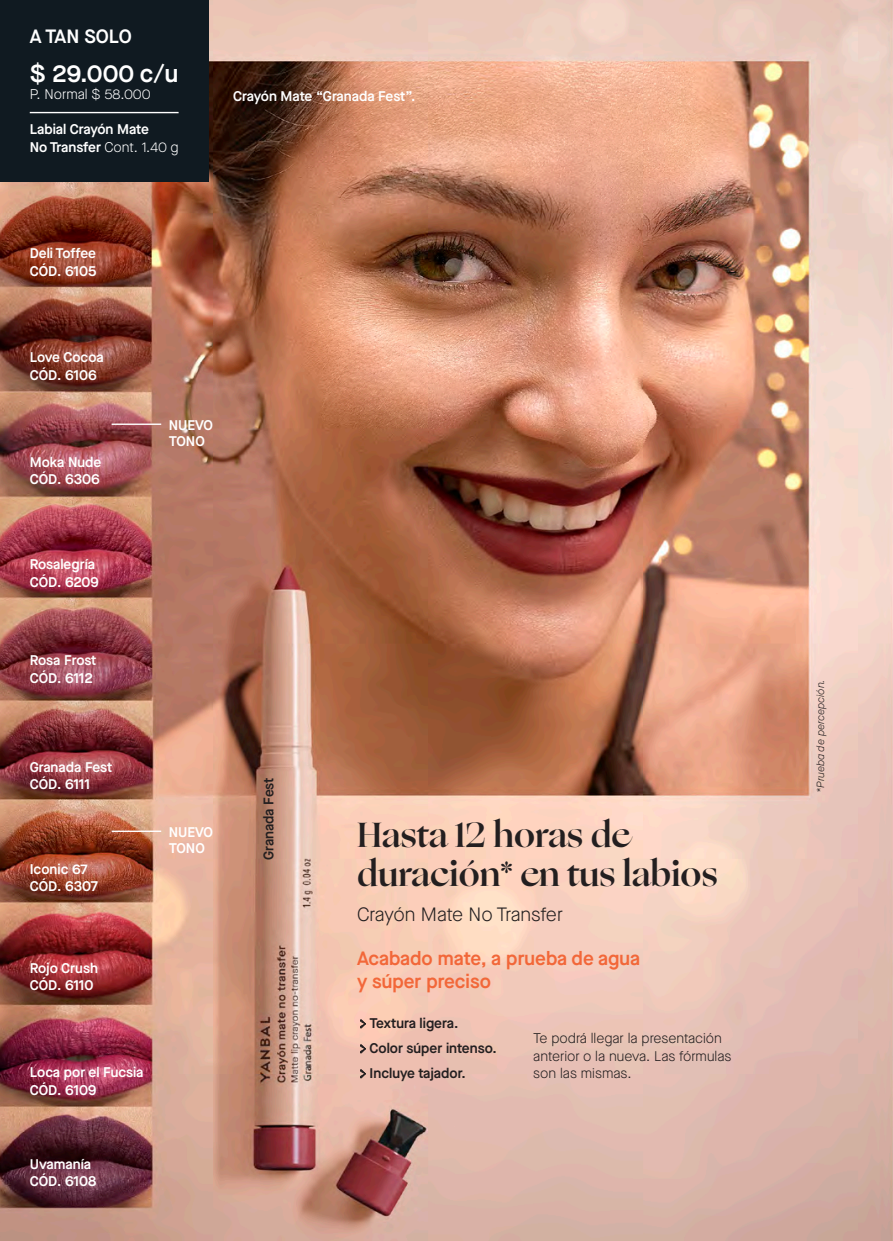
<style>
.page{position:relative;width:893px;height:1241px;background:#fff}
.page>*{position:absolute;margin:0;border:0;box-sizing:border-box;transform-origin:0 0}
.t1{font:700 35px/38.5px "Ogg";color:#231f20}
.t2{font:600 24.5px "Maison Neue";color:#fff}
.t3{font:600 19.25px/22.8px "Maison Neue";color:#f26739}
.t4{font:300 19.25px "Maison Neue";letter-spacing:-.005em;color:#231f20}
.t5{font:600 19.25px "Maison Neue";color:#fff}
.t6{font:600 14px/17.5px "Maison Neue";color:#fff}
.t7{font:300 14px/17.5px "Maison Neue";color:#231f20}
.t8{font:600 14px/25px "Maison Neue";color:#231f20}
.t9{font:300 14px "Maison Neue";color:#fff}
.t10{font:italic 300 10.5px "Maison Neue";color:#231f20}
.s1{font-weight:300}
.s2{font-family:"Ogg";font-weight:700;font-size:17.5px}
</style>
<div class="page">
<img style="left:0;top:0;width:893px;height:1240px">
<hr style="left:112px;top:830px;width:49px;height:1px;background:#fff">
<hr style="left:112px;top:423px;width:49px;height:2px;background:#fff">
<div style="left:0;top:0;width:208px;height:181px;background:#101a21"></div>
<hr style="left:30px;top:112px;width:149px;height:1px;background:#fff">
<h3 class="t5" style="left:30px;top:23px;width:103px">A TAN SOLO</h3>
<h2 class="t2" style="left:30px;top:56px;width:150px">$ 29.000 c/u</h2>
<p class="t9" style="left:30px;top:85px;width:123px">P. Normal $ 58.000</p>
<p class="t6" style="left:30px;top:120px;width:150px">Labial Crayón Mate<br>No Transfer <span class="s1">Cont. 1.40 g</span></p>
<p class="t6" style="left:233px;top:87px;width:184px">Crayón Mate “Granada Fest”.</p>
<p class="t6" style="left:30px;top:244px;width:68px">Deli Toffee<br>CÓD. 6105</p>
<p class="t6" style="left:30px;top:348px;width:75px">Love Cocoa<br>CÓD. 6106</p>
<p class="t6" style="left:30px;top:452px;width:73px">Moka Nude<br>CÓD. 6306</p>
<p class="t6" style="left:30px;top:555px;width:71px">Rosalegría<br>CÓD. 6209</p>
<p class="t6" style="left:30px;top:651px;width:68px">Rosa Frost<br>CÓD. 6112</p>
<p class="t6" style="left:169px;top:417px;width:46px;line-height:15.8px">NUEVO<br>TONO</p>
<p class="t6" style="left:30px;top:757px;width:84px">Granada Fest<br>CÓD. 6111</p>
<p class="t6" style="left:30px;top:859px;width:70px">Iconic 67<br>CÓD. 6307</p>
<p class="t6" style="left:30px;top:958px;width:70px">Rojo Crush<br>CÓD. 6110</p>
<p class="t6" style="left:169px;top:824px;width:46px;line-height:15.8px">NUEVO<br>TONO</p>
<p class="t6" style="left:30px;top:1062px;width:115px">Loca por el Fucsia<br>CÓD. 6109</p>
<p class="t6" style="left:30px;top:1154px;width:68px">Uvamanía<br>CÓD. 6108</p>
<p class="t8" style="left:256px;top:860px;width:84px;rotate:-90deg">Granada Fest</p>
<h1 class="t1" style="left:357px;top:816px;width:362px">Hasta 12 horas de duración* en tus labios</h1>
<h3 class="t4" style="left:357px;top:901px;width:207px">Crayón Mate No Transfer</h3>
<h3 class="t3" style="left:357px;top:946px;width:284px">Acabado mate, a prueba de agua y súper preciso</h3>
<p class="t8" style="left:360px;top:1010px;width:139px"><span class="s2">›</span> Textura ligera.<br><span class="s2">›</span> Color súper intenso. <span class="s2">›</span> Incluye tajador.</p>
<p class="t7" style="left:533px;top:1029px;width:200px">Te podrá llegar la presentación anterior o la nueva. Las fórmulas son las mismas.</p>
<p class="t10" style="left:813px;top:792px;width:115px;rotate:-90deg">*Prueba de percepción.</p>
</div>
